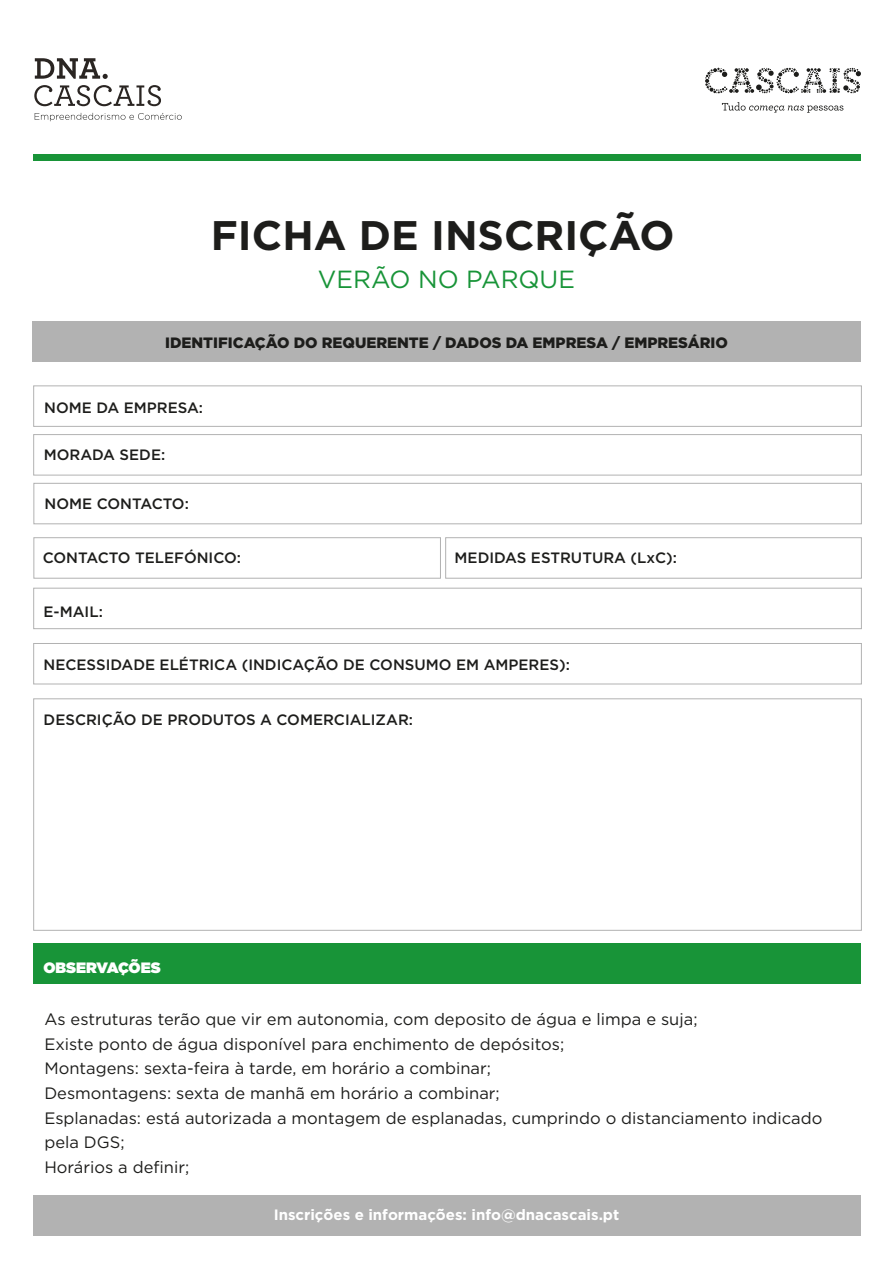
<style>
.page{position:relative;width:893px;height:1263px;background:#fff}
.page>*{position:absolute;margin:0;border:0;box-sizing:border-box;transform-origin:0 0}
.t1{font:700 41.25px "Gotham";color:#1d1d1b}
.t2{font:24.75px "Gotham";color:#189438}
.t3{font:16.5px/24.6px "Gotham";color:#1d1d1b}
.t4{font:500 15px "Gotham";color:#1d1d1b}
.t5{font:900 15px "Gotham";color:#1d1d1b}
.t6{font:700 15px "Gotham";color:#fff}
.t7{font:900 15px "Gotham";color:#fff}
</style>
<div class="page">
<svg style="left:722px;top:102px;width:121px;height:11px"></svg>
<svg style="left:705px;top:68px;width:156px;height:25px"></svg>
<div style="left:33px;top:155px;width:828px;height:6px;background:#189438"></div>
<svg style="left:34px;top:85px;width:127px;height:21px"></svg>
<svg style="left:35px;top:113px;width:147px;height:8px"></svg>
<svg style="left:35px;top:58px;width:73px;height:21px"></svg>
<div style="left:32px;top:321px;width:829px;height:41px;background:#b2b2b2"></div>
<div style="left:33px;top:434px;width:829px;height:41px;border:1px solid #b2b2b2"></div>
<div style="left:33px;top:385px;width:829px;height:42px;border:1px solid #b2b2b2"></div>
<div style="left:33px;top:588px;width:829px;height:41px;border:1px solid #b2b2b2"></div>
<div style="left:33px;top:483px;width:829px;height:41px;border:1px solid #b2b2b2"></div>
<div style="left:33px;top:537px;width:408px;height:42px;border:1px solid #b2b2b2"></div>
<div style="left:445px;top:537px;width:417px;height:42px;border:1px solid #b2b2b2"></div>
<div style="left:33px;top:643px;width:829px;height:41px;border:1px solid #b2b2b2"></div>
<div style="left:33px;top:698px;width:829px;height:233px;border:1px solid #b2b2b2"></div>
<div style="left:33px;top:943px;width:828px;height:40px;background:#189438"></div>
<div style="left:33px;top:1196px;width:828px;height:40px;background:#b2b2b2"></div>
<h1 class="t1" style="left:211px;top:208px;width:465px">FICHA DE INSCRIÇÃO</h1>
<h2 class="t2" style="left:318px;top:263px;width:259px">VERÃO NO PARQUE</h2>
<p class="t5" style="left:165px;top:332px;width:564px">IDENTIFICAÇÃO DO REQUERENTE / DADOS DA EMPRESA / EMPRESÁRIO</p>
<p class="t4" style="left:44px;top:398px;width:160px">NOME DA EMPRESA:</p>
<p class="t4" style="left:44px;top:444px;width:123px">MORADA SEDE:</p>
<p class="t4" style="left:45px;top:493px;width:146px">NOME CONTACTO:</p>
<p class="t4" style="left:43px;top:548px;width:200px">CONTACTO TELEFÓNICO:</p>
<p class="t4" style="left:44px;top:602px;width:61px">E-MAIL:</p>
<p class="t4" style="left:455px;top:548px;width:224px">MEDIDAS ESTRUTURA (LxC):</p>
<p class="t4" style="left:44px;top:655px;width:528px">NECESSIDADE ELÉTRICA (INDICAÇÃO DE CONSUMO EM AMPERES):</p>
<p class="t4" style="left:44px;top:710px;width:371px">DESCRIÇÃO DE PRODUTOS A COMERCIALIZAR:</p>
<p class="t7" style="left:43px;top:956px;width:119px">OBSERVAÇÕES</p>
<p class="t3" style="left:44px;top:1006px;width:780px">As estruturas terão que vir em autonomia, com deposito de água e limpa e suja;<br>Existe ponto de água disponível para enchimento de depósitos;<br>Montagens: sexta-feira à tarde, em horário a combinar;<br>Desmontagens: sexta de manhã em horário a combinar;<br>Esplanadas: está autorizada a montagem de esplanadas, cumprindo o distanciamento indicado pela DGS;<br>Horários a definir;</p>
<p class="t6" style="left:274px;top:1205px;width:347px">Inscrições e informações: info@dnacascais.pt</p>
</div>
